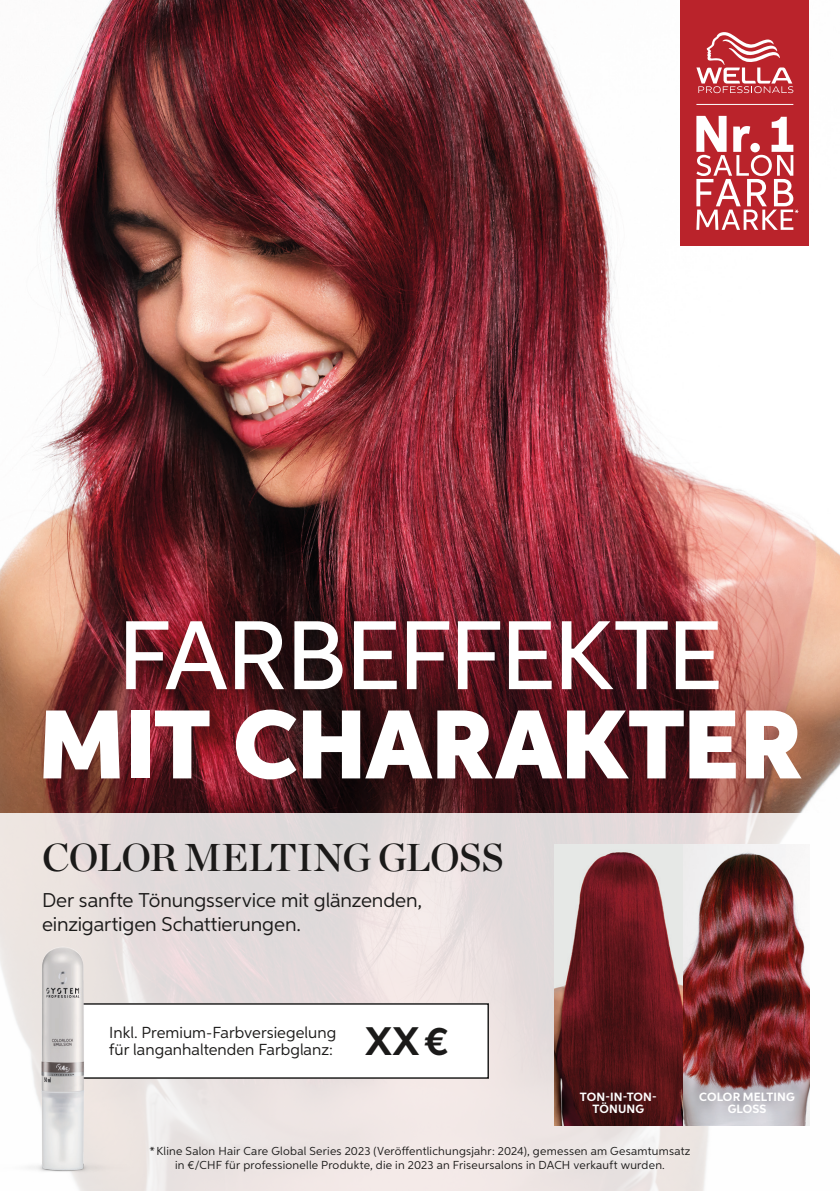
<style>
.page{position:relative;width:840px;height:1191px;background:#fff}
.page>*{position:absolute;margin:0;border:0;box-sizing:border-box;transform-origin:0 0}
.t1{font:900 97.6px "Aspira";letter-spacing:-.01em;color:#fff}
.t2{font:500 97.6px "Aspira";letter-spacing:-.025em;color:#fff}
.t3{font:700 40px "Aspira";color:#1b1a19}
.t4{font:38.8px "Chronicle Display Semi";letter-spacing:-.015em;color:#1b1a19}
.t5{font:20px/24px "Aspira";letter-spacing:-.005em;color:#1b1a19}
.t6{font:16px/17px "Aspira";color:#1b1a19}
.t7{font:700 12px/12px "Aspira";letter-spacing:.01em;color:#fff;text-align:center}
.t8{font:11.6px "Aspira";letter-spacing:.02em;color:#1b1a19}
</style>
<div class="page">
<img style="left:0;top:0;width:839px;height:813px">
<svg style="left:0;top:813px;width:810px;height:378px;fill:#eae1e0"></svg>
<div style="left:81px;top:1004px;width:407px;height:74px;background:#fff"></div>
<div style="left:80px;top:1003px;width:408px;height:75px;border:1px solid #1b1a19"></div>
<img style="left:0;top:943px;width:149px;height:237px">
<img style="left:681px;top:844px;width:128px;height:281px">
<img style="left:554px;top:844px;width:127px;height:281px">
<div style="left:680px;top:0;width:128px;height:246px;background:#ba232b"></div>
<hr style="left:696px;top:104px;width:96px;height:1px;background:#fff">
<svg style="left:696px;top:32px;width:96px;height:61px"></svg>
<svg style="left:696px;top:116px;width:102px;height:114px"></svg>
<p class="t2" style="left:117px;top:596px;width:606px">FARBEFFEKTE</p>
<p class="t1" style="left:38px;top:684px;width:764px">MIT CHARAKTER</p>
<p class="t4" style="left:42px;top:827px;width:463px">COLOR MELTING GLOSS</p>
<p class="t5" style="left:42px;top:887px;width:381px">Der sanfte Tönungsservice mit glänzenden, einzigartigen Schattierungen.</p>
<p class="t6" style="left:109px;top:1023px;width:228px">Inkl. Premium-Farbversiegelung für langanhaltenden Farbglanz:</p>
<p class="t3" style="left:365px;top:1016px;width:85px">XX€</p>
<p class="t7" style="left:592px;top:1090px;width:78px">TON-IN-TON-<br>TÖNUNG</p>
<p class="t7" style="left:579px;top:1090px;width:78px">TON-IN-TON-<br>TÖNUNG</p>
<p class="t7" style="left:701px;top:1090px;width:97px">COLOR MELTING<br>GLOSS</p>
<p class="t7" style="left:698px;top:1090px;width:97px">COLOR MELTING<br>GLOSS</p>
<p class="t8" style="left:149px;top:1143px;width:542px">*Kline Salon Hair Care Global Series 2023 (Veröffentlichungsjahr: 2024), gemessen am Gesamtumsatz</p>
<p class="t8" style="left:175px;top:1157px;width:491px">in €/CHF für professionelle Produkte, die in 2023 an Friseursalons in DACH verkauft wurden.</p>
</div>
